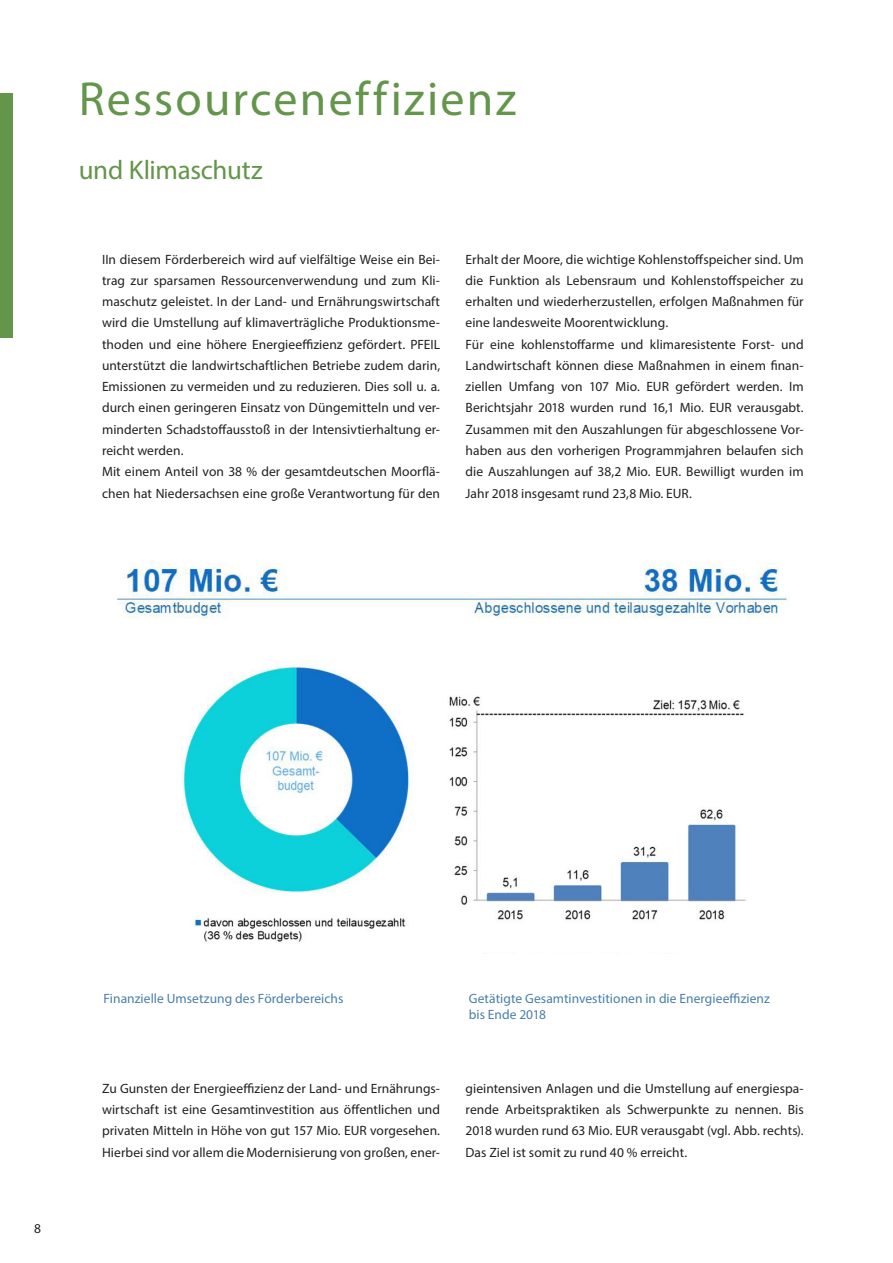
<style>
.page{position:relative;width:893px;height:1263px;background:#fff}
.page>*{position:absolute;margin:0;border:0;box-sizing:border-box;transform-origin:0 0}
.t1{font:48px "Myriad Pro";letter-spacing:.05em;color:#63954a}
.t2{font:27px "Myriad Pro";letter-spacing:-.01em;color:#63954a}
.t3{font:13.5px/21.3px "Myriad Pro";letter-spacing:.005em;color:#231f20;text-align:justify}
.t4{font:13.5px "Myriad Pro";letter-spacing:.005em;color:#487ead}
</style>
<div class="page">
<div style="left:0;top:94px;width:13px;height:244px;background:#63954a"></div>
<img style="left:182px;top:662px;width:564px;height:292px">
<img style="left:117px;top:562px;width:673px;height:57px">
<p class="t1" style="left:79px;top:69px;width:439px">Ressourceneffizienz</p>
<p class="t2" style="left:79px;top:153px;width:185px">und Klimaschutz</p>
<p class="t3" style="left:102px;top:248px;width:340px">IIn diesem Förderbereich wird auf vielfältige Weise ein Bei&shy;trag zur sparsamen Ressourcenverwendung und zum Kli&shy;maschutz geleistet. In der Land- und Ernährungswirtschaft wird die Umstellung auf klimaverträgliche Produktionsme&shy;thoden und eine höhere Energieeffizienz gefördert. PFEIL unterstützt die landwirtschaftlichen Betriebe zudem darin, Emissionen zu vermeiden und zu reduzieren. Dies soll u. a. durch einen geringeren Einsatz von Düngemitteln und ver&shy;minderten Schadstoffausstoß in der Intensivtierhaltung er&shy;reicht werden.</p>
<p class="t3" style="left:102px;top:461px;width:340px">Mit einem Anteil von 38 % der gesamtdeutschen Moorflä&shy;chen hat Niedersachsen eine große Verantwortung für den</p>
<p class="t3" style="left:466px;top:248px;width:340px">Erhalt der Moore, die wichtige Kohlenstoffspeicher sind. Um die Funktion als Lebensraum und Kohlenstoffspeicher zu erhalten und wiederherzustellen, erfolgen Maßnahmen für eine landesweite Moorentwicklung.</p>
<p class="t3" style="left:466px;top:333px;width:340px">Für eine kohlenstoffarme und klimaresistente Forst- und Landwirtschaft können diese Maßnahmen in einem finan&shy;ziellen Umfang von 107 Mio. EUR gefördert werden. Im Berichtsjahr 2018 wurden rund 16,1 Mio. EUR verausgabt.<br>Zusammen mit den Auszahlungen für abgeschlossene Vor&shy;haben aus den vorherigen Programmjahren belaufen sich die Auszahlungen auf 38,2 Mio. EUR. Bewilligt wurden im Jahr 2018 insgesamt rund 23,8 Mio. EUR.</p>
<p class="t3" style="left:34px;top:1218px;width:8px">8</p>
<p class="t4" style="left:103px;top:990px;width:241px">Finanzielle Umsetzung des Förderbereichs</p>
<p class="t4" style="left:469px;top:990px;width:303px">Getätigte Gesamtinvestitionen in die Energieeffizienz</p>
<p class="t4" style="left:469px;top:1006px;width:79px">bis Ende 2018</p>
<p class="t3" style="left:102px;top:1077px;width:340px">Zu Gunsten der Energieeffizienz der Land- und Ernährungs&shy;wirtschaft ist eine Gesamtinvestition aus öffentlichen und privaten Mitteln in Höhe von gut 157 Mio. EUR vorgesehen.<br>Hierbei sind vor allem die Modernisierung von großen, ener-</p>
<p class="t3" style="left:466px;top:1077px;width:340px">gieintensiven Anlagen und die Umstellung auf energiespa&shy;rende Arbeitspraktiken als Schwerpunkte zu nennen. Bis 2018 wurden rund 63 Mio. EUR verausgabt (vgl. Abb. rechts).<br>Das Ziel ist somit zu rund 40 % erreicht.</p>
</div>
